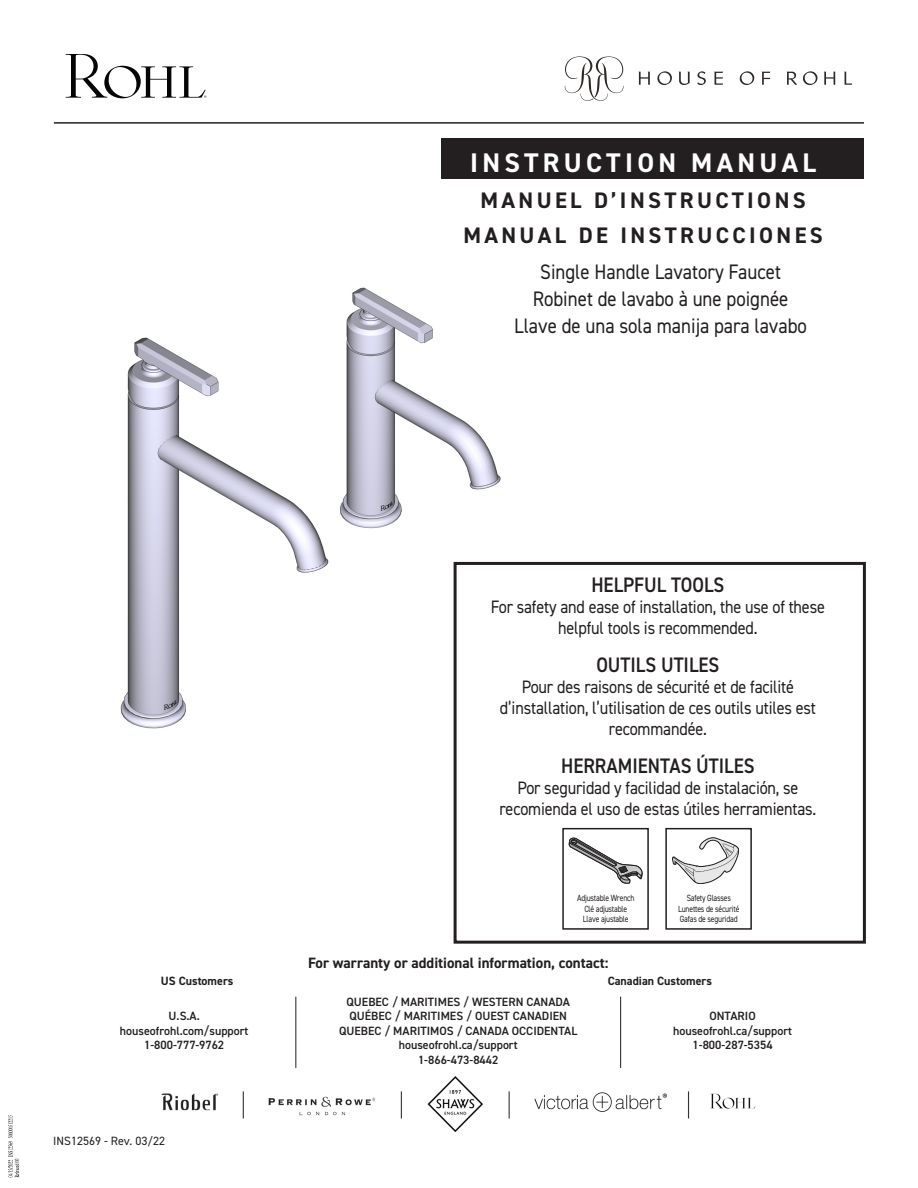
<style>
.page{position:relative;width:918px;height:1188px;background:#fff}
.page>*{position:absolute;margin:0;border:0;box-sizing:border-box;transform-origin:0 0}
.t1{font:700 27px "DIN2014";letter-spacing:.16em;color:#fff}
.t2{font:700 22.5px "DIN2014";letter-spacing:.15em;color:#231f20}
.t3{font:21px "DIN2014";color:#231f20;scale:.9 1}
.Bolded{font:600 21px "DIN2014";color:#231f20;scale:.9 1}
.Description_Content{font:18px/21px "DIN2014";letter-spacing:-.01em;color:#231f20;text-align:center;scale:.9 1}
.t4{font:700 15px "DIN2014";color:#231f20}
.t5{font:600 12px "DIN2014";color:#231f20}
.t6{font:700 12px "DIN2014";color:#231f20}
.t7{font:12px "DIN2014";color:#231f20}
.Caption_Text{font:9px "DIN2014";letter-spacing:-.025em;color:#231f20;scale:.85 1}
</style>
<div class="page">
<img style="left:340px;top:287px;width:161px;height:242px">
<img style="left:120px;top:337px;width:209px;height:392px">
<div style="left:454px;top:562px;width:412px;height:382px;border:3px solid #231f20"></div>
<svg style="left:568px;top:837px;width:75px;height:47px"></svg>
<div style="left:562px;top:828px;width:87px;height:102px;border:2px solid #231f20"></div>
<img style="left:673px;top:837px;width:65px;height:47px">
<div style="left:665px;top:828px;width:87px;height:102px;border:2px solid #231f20"></div>
<svg style="left:565px;top:56px;width:58px;height:45px"></svg>
<svg style="left:638px;top:72px;width:12px;height:13px"></svg>
<svg style="left:679px;top:72px;width:11px;height:13px"></svg>
<svg style="left:697px;top:71px;width:9px;height:14px"></svg>
<svg style="left:714px;top:72px;width:9px;height:13px"></svg>
<svg style="left:739px;top:71px;width:15px;height:14px"></svg>
<svg style="left:803px;top:71px;width:15px;height:14px"></svg>
<svg style="left:657px;top:71px;width:15px;height:14px"></svg>
<svg style="left:762px;top:72px;width:8px;height:13px"></svg>
<svg style="left:787px;top:72px;width:10px;height:13px"></svg>
<svg style="left:824px;top:72px;width:11px;height:13px"></svg>
<svg style="left:844px;top:72px;width:8px;height:13px"></svg>
<svg style="left:66px;top:54px;width:140px;height:44px"></svg>
<hr style="left:54px;top:122px;width:810px;height:2px;background:#231f20">
<div style="left:442px;top:139px;width:422px;height:40px;background:#231f20"></div>
<img style="left:161px;top:1077px;width:594px;height:54px">
<hr style="left:295px;top:997px;width:1px;height:71px;background:#231f20">
<hr style="left:620px;top:997px;width:1px;height:71px;background:#231f20">
<svg style="left:8px;top:1115px;width:11px;height:62px"></svg>
<p class="t1" style="left:470px;top:145px;width:348px">INSTRUCTION MANUAL</p>
<p class="t2" style="left:481px;top:185px;width:327px">MANUEL D’INSTRUCTIONS</p>
<p class="t2" style="left:463px;top:220px;width:361px">MANUAL DE INSTRUCCIONES</p>
<p class="t3" style="left:540px;top:259px;width:269px">Single Handle Lavatory Faucet</p>
<p class="t3" style="left:533px;top:286px;width:286px">Robinet de lavabo à une poignée</p>
<p class="t3" style="left:514px;top:313px;width:327px">Llave de una sola manija para lavabo</p>
<p class="Bolded" style="left:591px;top:571px;width:149px">HELPFUL TOOLS</p>
<p class="Description_Content" style="left:491px;top:596px;width:373px">For safety and ease of installation, the use of these helpful tools is recommended.</p>
<p class="Bolded" style="left:596px;top:651px;width:138px">OUTILS UTILES</p>
<p class="Description_Content" style="left:500px;top:676px;width:353px">Pour des raisons de sécurité et de facilité d’installation, l’utilisation de ces outils utiles est recommandée.</p>
<p class="Bolded" style="left:561px;top:752px;width:217px">HERRAMIENTAS ÚTILES</p>
<p class="Description_Content" style="left:499px;top:777px;width:354px">Por seguridad y facilidad de instalación, se recomienda el uso de estas útiles herramientas.</p>
<p class="Caption_Text" style="left:577px;top:893px;width:69px">Adjustable Wrench</p>
<p class="Caption_Text" style="left:584px;top:903px;width:52px">Clé adjustable</p>
<p class="Caption_Text" style="left:583px;top:914px;width:55px">Llave ajustable</p>
<p class="t4" style="left:308px;top:952px;width:302px">For warranty or additional information, contact:</p>
<p class="Caption_Text" style="left:687px;top:893px;width:54px">Safety Glasses</p>
<p class="Caption_Text" style="left:678px;top:903px;width:74px">Lunettes de sécurité</p>
<p class="Caption_Text" style="left:680px;top:914px;width:70px">Gafas de seguridad</p>
<p class="t6" style="left:161px;top:973px;width:74px">US Customers</p>
<p class="t6" style="left:608px;top:973px;width:106px">Canadian Customers</p>
<p class="t5" style="left:169px;top:1008px;width:33px">U.S.A.</p>
<p class="t5" style="left:120px;top:1023px;width:130px">houseofrohl.com/support</p>
<p class="t5" style="left:144px;top:1037px;width:82px">1-800-777-9762</p>
<p class="t5" style="left:347px;top:994px;width:225px">QUEBEC / MARITIMES / WESTERN CANADA</p>
<p class="t5" style="left:350px;top:1008px;width:219px">QUÉBEC / MARITIMES / OUEST CANADIEN</p>
<p class="t5" style="left:339px;top:1023px;width:240px">QUEBEC / MARITIMOS / CANADA OCCIDENTAL</p>
<p class="t5" style="left:399px;top:1037px;width:120px">houseofrohl.ca/support</p>
<p class="t5" style="left:418px;top:1052px;width:82px">1-866-473-8442</p>
<p class="t5" style="left:709px;top:1008px;width:48px">ONTARIO</p>
<p class="t5" style="left:673px;top:1023px;width:120px">houseofrohl.ca/support</p>
<p class="t5" style="left:693px;top:1037px;width:82px">1-800-287-5354</p>
<p class="t7" style="left:53px;top:1133px;width:114px">INS12569 - Rev. 03/22</p>
</div>
